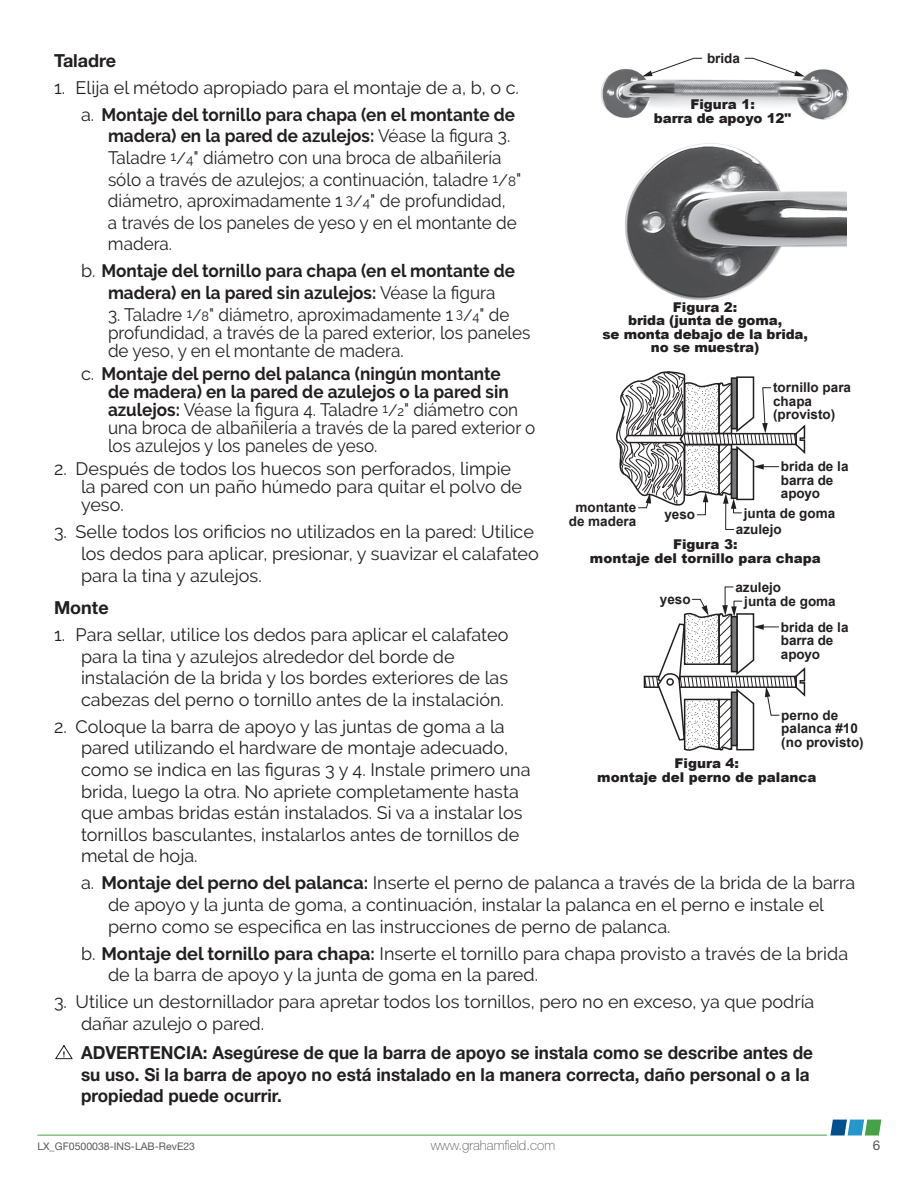
<style>
.page{position:relative;width:918px;height:1188px;background:#fff}
.page>*{position:absolute;margin:0;border:0;box-sizing:border-box;transform-origin:0 0}
.t1{font:18px/21.6px "Raleway";color:#231f20}
.t2{font:18px/21.6px "Raleway";color:#231f20;scale:.95 1}
.t3{font:700 18px/21.6px "Helvetica Neue LT Std";color:#231f20;scale:.95 1}
.t4{font:700 18px/21.6px "Raleway";color:#231f20;text-align:center;scale:.95 1}
.t5{font:700 18px "Helvetica Neue LT Std";color:#231f20}
.t6{font:700 13.5px/13.5px "Arial";color:#231f20}
.t7{font:900 13.5px/13.5px "Arial";color:#231f20;text-align:center}
.t8{font:100 13.5px "Helvetica Neue LT Std";color:#57585a}
.t9{font:13.5px "Helvetica Neue LT Std";color:#57585a}
.t10{font:10.5px "Helvetica Neue LT Std";color:#57585a}
.s1{font-weight:700}
.s2{font-size:16.5px}
.s3{font-size:13.5px}
.s4{font-weight:400}
</style>
<div class="page">
<svg style="left:55px;top:1045px;width:18px;height:14px"></svg>
<img style="left:625px;top:143px;width:222px;height:158px">
<img style="left:600px;top:69px;width:249px;height:51px">
<svg style="left:642px;top:58px;width:61px;height:19px"></svg>
<svg style="left:744px;top:58px;width:61px;height:19px"></svg>
<svg style="left:644px;top:586px;width:162px;height:165px"></svg>
<svg style="left:616px;top:371px;width:190px;height:159px"></svg>
<hr style="left:37px;top:1135px;width:790px;height:1px;background:#46a246">
<svg style="left:830px;top:1120px;width:51px;height:16px"></svg>
<p class="t6" style="left:707px;top:52px;width:35px">brida</p>
<p class="t5" style="left:54px;top:49px;width:64px">Taladre</p>
<p class="t1" style="left:54px;top:74px;width:467px;line-height:27px;text-align:right">1. Elija el método apropiado para el montaje de a, b, o c. a. <span class="s1">Montaje del tornillo para chapa (en el montante de</span></p>
<p class="t2" style="left:108px;top:125px;width:437px"><span class="s1">madera) en la pared de azulejos:</span> Véase la figura 3.<br>Taladre <sup>1</sup><span class="s2">/</span><span class="s3">4</span>" diámetro con una broca de albañilería sólo a través de azulejos; a continuación, taladre <sup>1</sup><span class="s2">/</span><span class="s3">8</span>" diámetro, aproximadamente 1 <sup>3</sup><span class="s2">/</span><span class="s3">4</span>" de profundidad,<br>a través de los paneles de yeso y en el montante de madera.</p>
<p class="t4" style="left:81px;top:260px;width:459px"><span class="s4">b.</span> Montaje del tornillo para chapa (en el montante de madera) en la pared sin azulejos: <span class="s4">Véase la figura</span></p>
<p class="t2" style="left:108px;top:305px;width:446px;line-height:18px">3. Taladre <sup>1</sup><span class="s2">/</span><span class="s3">8</span>" diámetro, aproximadamente 1 <sup>3</sup><span class="s2">/</span><span class="s3">4</span>" de profundidad, a través de la pared exterior, los paneles de yeso, y en el montante de madera.</p>
<p class="t1" style="left:108px;top:365px;width:429px;line-height:18px;text-indent:-27px">c. <span class="s1">Montaje del perno del palanca (ningún montante<br>de madera) en la pared de azulejos o la pared sin azulejos:</span> Véase la figura 4. Taladre <sup>1</sup><span class="s2">/</span><span class="s3">2</span>" diámetro con una broca de albañilería a través de la pared exterior o los azulejos y los paneles de yeso.</p>
<p class="t1" style="left:81px;top:460px;width:443px;line-height:18px;text-indent:-27px">2. Después de todos los huecos son perforados, limpie la pared con un paño húmedo para quitar el polvo de yeso.</p>
<p class="t1" style="left:81px;top:521px;width:459px;text-indent:-27px">3. Selle todos los orificios no utilizados en la pared: Utilice los dedos para aplicar, presionar, y suavizar el calafateo para la tina y azulejos.</p>
<p class="t5" style="left:54px;top:597px;width:56px">Monte</p>
<p class="t1" style="left:81px;top:624px;width:429px;text-indent:-27px">1. Para sellar, utilice los dedos para aplicar el calafateo para la tina y azulejos alrededor del borde de instalación de la brida y los bordes exteriores de las cabezas del perno o tornillo antes de la instalación.</p>
<p class="t1" style="left:81px;top:716px;width:451px;text-indent:-27px">2. Coloque la barra de apoyo y las juntas de goma a la pared utilizando el hardware de montaje adecuado, como se indica en las figuras 3 y 4. Instale primero una brida, luego la otra. No apriete completamente hasta que ambas bridas están instalados. Si va a instalar los tornillos basculantes, instalarlos antes de tornillos de metal de hoja.</p>
<p class="t1" style="left:108px;top:872px;width:749px;text-indent:-27px">a. <span class="s1">Montaje del perno del palanca:</span> Inserte el perno de palanca a través de la brida de la barra de apoyo y la junta de goma, a continuación, instalar la palanca en el perno e instale el perno como se especifica en las instrucciones de perno de palanca.</p>
<p class="t1" style="left:108px;top:942px;width:742px;text-indent:-27px">b. <span class="s1">Montaje del tornillo para chapa:</span> Inserte el tornillo para chapa provisto a través de la brida de la barra de apoyo y la junta de goma en la pared.</p>
<p class="t1" style="left:81px;top:991px;width:735px;text-indent:-27px">3. Utilice un destornillador para apretar todos los tornillos, pero no en exceso, ya que podría dañar azulejo o pared.</p>
<p class="t3" style="left:81px;top:1041px;width:772px">ADVERTENCIA: Asegúrese de que la barra de apoyo se instala como se describe antes de su uso. Si la barra de apoyo no está instalado en la manera correcta, daño personal o a la propiedad puede ocurrir.</p>
<p class="t7" style="left:654px;top:97px;width:139px">Figura 1:<br>barra de apoyo 12"</p>
<p class="t7" style="left:602px;top:300px;width:207px">Figura 2:<br>brida (junta de goma,<br>se monta debajo de la brida, no se muestra)</p>
<p class="t6" style="left:773px;top:381px;width:80px">tornillo para chapa (provisto)</p>
<p class="t6" style="left:781px;top:460px;width:69px">brida de la barra de apoyo</p>
<p class="t6" style="left:569px;top:501px;width:69px;text-align:center">montante de madera</p>
<p class="t6" style="left:744px;top:507px;width:93px">junta de goma</p>
<p class="t6" style="left:664px;top:508px;width:32px">yeso</p>
<p class="t6" style="left:736px;top:523px;width:47px">azulejo</p>
<p class="t7" style="left:590px;top:537px;width:233px">Figura 3:<br>montaje del tornillo para chapa</p>
<p class="t6" style="left:744px;top:580px;width:93px;line-height:14.2px;text-indent:-9px">azulejo<br>junta de goma</p>
<p class="t6" style="left:660px;top:593px;width:32px">yeso</p>
<p class="t6" style="left:781px;top:620px;width:69px">brida de la barra de apoyo</p>
<p class="t6" style="left:781px;top:709px;width:84px">perno de palanca #10 (no provisto)</p>
<p class="t7" style="left:597px;top:756px;width:221px">Figura 4:<br>montaje del perno de palanca</p>
<p class="t10" style="left:37px;top:1140px;width:159px">LX_GF0500038-INS-LAB-RevE23</p>
<p class="t8" style="left:431px;top:1138px;width:126px">www.grahamfield.com</p>
<p class="t9" style="left:873px;top:1137px;width:9px">6</p>
</div>
